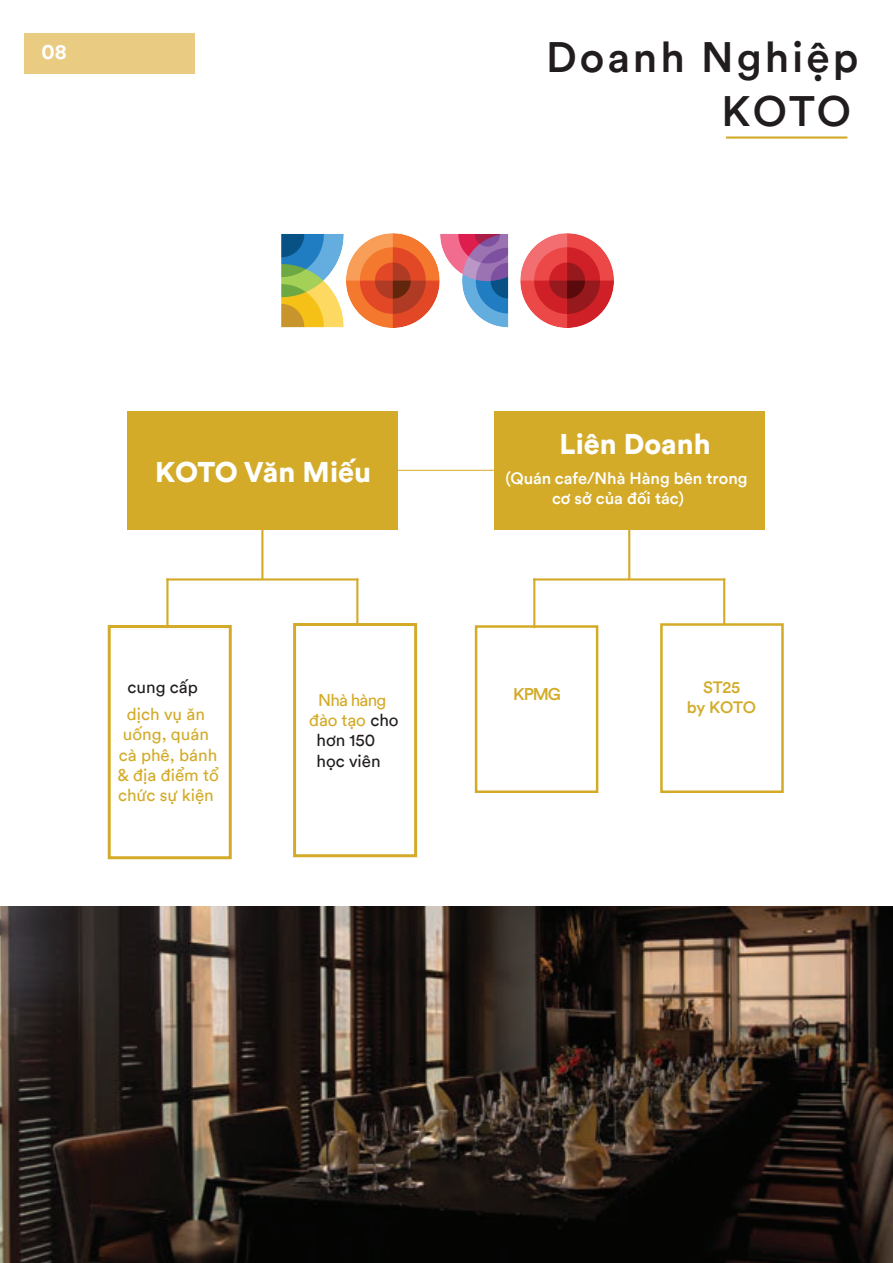
<style>
.page{position:relative;width:893px;height:1263px;background:#fff}
.page>*{position:absolute;margin:0;border:0;box-sizing:border-box;transform-origin:0 0}
.t1{font:500 42.45px "Circular Std";letter-spacing:.07em;color:#211d1e}
.t2{font:900 28.5px "Circular Std";color:#fff}
.t3{font:700 21.3px "Circular Std";color:#fff}
.t4{font:16.95px/20.4px "Circular Std";color:#d3ab29;text-align:center}
.t5{font:16.95px "Circular Std";color:#211d1e}
.t6{font:500 16.95px "Circular Std";color:#d3ab29}
.t7{font:500 16.5px/20.4px "Circular Std";color:#fff}
.t8{font:500 16.5px/19.8px "Circular Std";letter-spacing:-.015em;color:#d3ab29;text-align:center}
.s1{color:#211d1e}
</style>
<div class="page">
<hr style="left:726px;top:136px;width:121px;height:3px;background:#d3ab29">
<div style="left:127px;top:411px;width:270px;height:119px;background:#d3ab29"></div>
<div style="left:494px;top:411px;width:270px;height:119px;background:#d3ab29"></div>
<hr style="left:261px;top:530px;width:2px;height:49px;background:#d3ab29">
<hr style="left:356px;top:578px;width:2px;height:46px;background:#d3ab29">
<hr style="left:166px;top:578px;width:3px;height:50px;background:#d3ab29">
<hr style="left:166px;top:578px;width:192px;height:2px;background:#d3ab29">
<div style="left:108px;top:625px;width:124px;height:234px;border:3px solid #d3ab29"></div>
<div style="left:293px;top:623px;width:124px;height:234px;border:3px solid #d3ab29"></div>
<hr style="left:628px;top:530px;width:2px;height:49px;background:#d3ab29">
<hr style="left:723px;top:578px;width:2px;height:46px;background:#d3ab29">
<hr style="left:533px;top:578px;width:2px;height:50px;background:#d3ab29">
<hr style="left:533px;top:578px;width:192px;height:2px;background:#d3ab29">
<div style="left:475px;top:625px;width:123px;height:168px;border:3px solid #d3ab29"></div>
<div style="left:660px;top:623px;width:124px;height:170px;border:3px solid #d3ab29"></div>
<hr style="left:397px;top:470px;width:97px;height:1px;background:#d3ab29">
<div style="left:25px;top:33px;width:170px;height:40px;background:#eacb82"></div>
<img style="left:0;top:906px;width:893px;height:357px">
<img style="left:281px;top:234px;width:333px;height:93px">
<p class="t3" style="left:41px;top:35px;width:27px">08</p>
<h1 class="t1" style="left:546px;top:25px;width:314px">Doanh Nghiệp</h1>
<h1 class="t1" style="left:722px;top:79px;width:131px">KOTO</h1>
<h2 class="t2" style="left:155px;top:450px;width:217px">KOTO Văn Miếu</h2>
<p class="t5" style="left:128px;top:675px;width:72px">cung cấp</p>
<p class="t4" style="left:117px;top:702px;width:103px">dịch vụ ăn uống, quán cà phê, bánh &amp; địa điểm tổ chức sự kiện</p>
<p class="t4" style="left:318px;top:688px;width:70px">Nhà hàng</p>
<p class="t4" style="left:309px;top:709px;width:91px">đào tạo <span class="s1">cho</span></p>
<p class="t5" style="left:317px;top:728px;width:60px">hơn 150</p>
<p class="t5" style="left:317px;top:749px;width:66px">học viên</p>
<h2 class="t2" style="left:560px;top:422px;width:153px">Liên Doanh</h2>
<p class="t7" style="left:552px;top:467px;width:197px;text-indent:-46px">(Quán cafe/Nhà Hàng bên trong cơ sở của đối tác)</p>
<p class="t6" style="left:513px;top:681px;width:49px">KPMG</p>
<p class="t8" style="left:687px;top:676px;width:71px">ST25<br>by KOTO</p>
</div>
